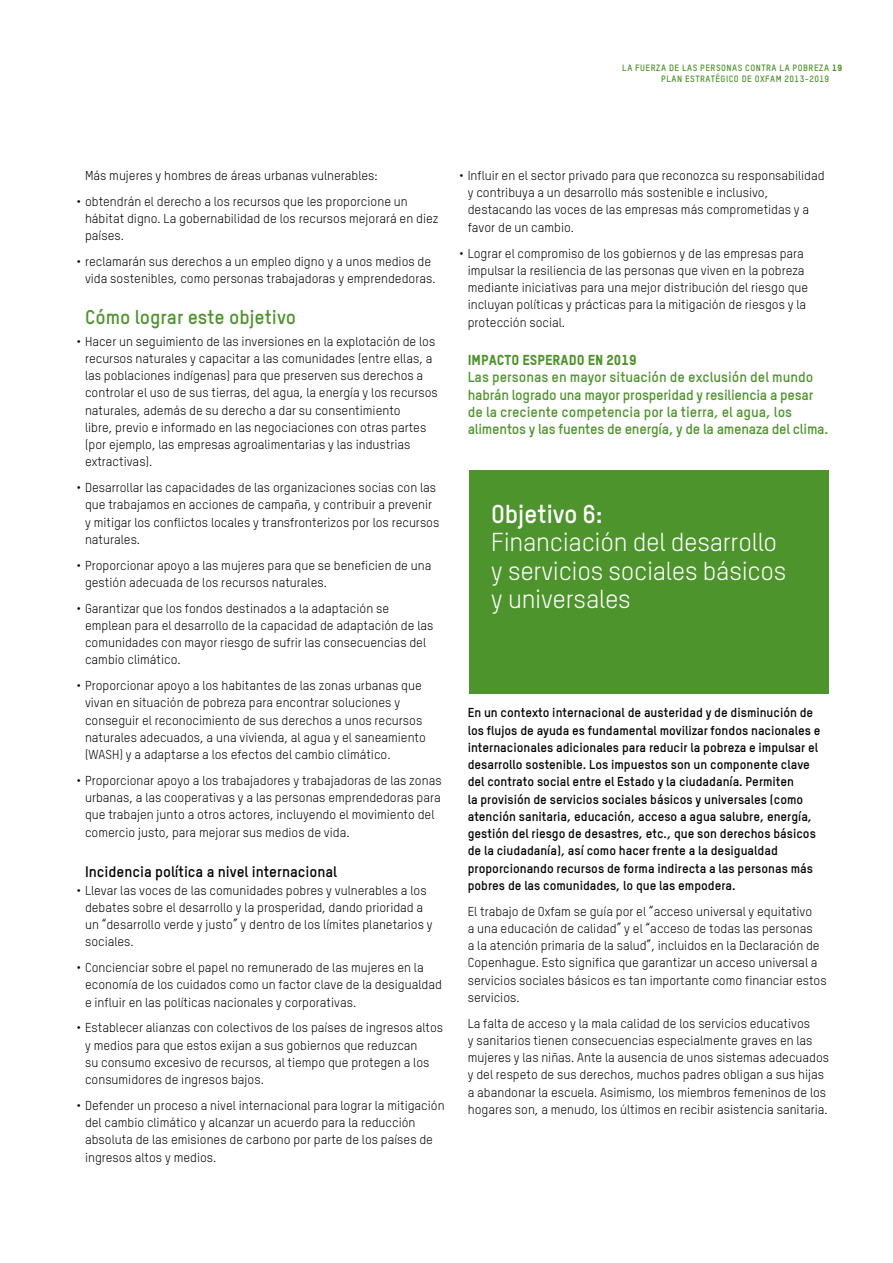
<style>
.page{position:relative;width:893px;height:1263px;background:#fff}
.page>*{position:absolute;margin:0;border:0;box-sizing:border-box;transform-origin:0 0}
.t1{font:25.5px/28.5px "Oxfam TSTARPRO";letter-spacing:-.01em;color:#fff}
.t2{font:700 25.5px "Oxfam TSTARPRO";letter-spacing:-.01em;color:#fff}
.t3{font:700 19.5px "Oxfam TSTARPRO";color:#4e942c}
.t4{font:700 15px "Oxfam TSTARPRO";color:#000}
.t5{font:700 14.25px/17.2px "Oxfam TSTARPRO";letter-spacing:-.015em;color:#4e942c}
.t6{font:14.25px "Oxfam TSTARPRO Headline";color:#4e942c}
.t7{font:12.75px/17.2px "Oxfam TSTARPRO";color:#000}
.t8{font:700 12.75px/17.2px "Oxfam TSTARPRO";color:#000}
.t9{font:700 9px/10.8px "Oxfam TSTARPRO";letter-spacing:.05em;color:#4e942c}
.s1{font-family:"Oxfam TSTARPRO Headline";font-weight:400}
</style>
<div class="page">
<div style="left:469px;top:471px;width:360px;height:223px;background:#4e942c"></div>
<p class="t9" style="left:661px;top:62px;width:182px;text-indent:-39px">LA FUERZA DE LAS PERSONAS CONTRA LA POBREZA <span class="s1">19<br></span>PLAN ESTRATÉGICO DE OXFAM 2013-2019</p>
<p class="t7" style="left:85px;top:167px;width:294px">Más mujeres y hombres de áreas urbanas vulnerables:</p>
<p class="t7" style="left:85px;top:192px;width:355px;text-indent:-9px">• obtendrán el derecho a los recursos que les proporcione un hábitat digno. La gobernabilidad de los recursos mejorará en diez países.</p>
<p class="t7" style="left:85px;top:253px;width:352px;text-indent:-9px">• reclamarán sus derechos a un empleo digno y a unos medios de vida sostenibles, como personas trabajadoras y emprendedoras.</p>
<h2 class="t3" style="left:85px;top:305px;width:213px">Cómo lograr este objetivo</h2>
<p class="t7" style="left:85px;top:332px;width:354px;text-indent:-9px">• Hacer un seguimiento de las inversiones en la explotación de los recursos naturales y capacitar a las comunidades (entre ellas, a las poblaciones indígenas) para que preserven sus derechos a controlar el uso de sus tierras, del agua, la energía y los recursos naturales, además de su derecho a dar su consentimiento<br>libre, previo e informado en las negociaciones con otras partes (por ejemplo, las empresas agroalimentarias y las industrias extractivas).</p>
<p class="t7" style="left:85px;top:479px;width:356px;text-indent:-9px">• Desarrollar las capacidades de las organizaciones socias con las que trabajamos en acciones de campaña, y contribuir a prevenir y mitigar los conflictos locales y transfronterizos por los recursos naturales.</p>
<p class="t7" style="left:85px;top:556px;width:348px;text-indent:-9px">• Proporcionar apoyo a las mujeres para que se beneficien de una gestión adecuada de los recursos naturales.</p>
<p class="t7" style="left:85px;top:599px;width:350px;text-indent:-9px">• Garantizar que los fondos destinados a la adaptación se emplean para el desarrollo de la capacidad de adaptación de las comunidades con mayor riesgo de sufrir las consecuencias del cambio climático.</p>
<p class="t7" style="left:85px;top:677px;width:342px;text-indent:-9px">• Proporcionar apoyo a los habitantes de las zonas urbanas que vivan en situación de pobreza para encontrar soluciones y conseguir el reconocimiento de sus derechos a unos recursos naturales adecuados, a una vivienda, al agua y el saneamiento (WASH) y a adaptarse a los efectos del cambio climático.</p>
<p class="t7" style="left:85px;top:771px;width:358px;text-indent:-9px">• Proporcionar apoyo a los trabajadores y trabajadoras de las zonas urbanas, a las cooperativas y a las personas emprendedoras para que trabajen junto a otros actores, incluyendo el movimiento del comercio justo, para mejorar sus medios de vida.</p>
<p class="t4" style="left:85px;top:862px;width:254px">Incidencia política a nivel internacional</p>
<p class="t7" style="left:85px;top:881px;width:349px;text-indent:-9px">• Llevar las voces de las comunidades pobres y vulnerables a los debates sobre el desarrollo y la prosperidad, dando prioridad a un “desarrollo verde y justo” y dentro de los límites planetarios y sociales.</p>
<p class="t7" style="left:85px;top:959px;width:358px;text-indent:-9px">• Concienciar sobre el papel no remunerado de las mujeres en la economía de los cuidados como un factor clave de la desigualdad e influir en las políticas nacionales y corporativas.</p>
<p class="t7" style="left:85px;top:1019px;width:360px;text-indent:-9px">• Establecer alianzas con colectivos de los países de ingresos altos y medios para que estos exijan a sus gobiernos que reduzcan<br>su consumo excesivo de recursos, al tiempo que protegen a los consumidores de ingresos bajos.</p>
<p class="t7" style="left:85px;top:1096px;width:361px;text-indent:-9px">• Defender un proceso a nivel internacional para lograr la mitigación del cambio climático y alcanzar un acuerdo para la reducción absoluta de las emisiones de carbono por parte de los países de ingresos altos y medios.</p>
<p class="t7" style="left:468px;top:167px;width:358px;text-indent:-9px">• Influir en el sector privado para que reconozca su responsabilidad y contribuya a un desarrollo más sostenible e inclusivo, destacando las voces de las empresas más comprometidas y a favor de un cambio.</p>
<p class="t7" style="left:468px;top:244px;width:342px;text-indent:-9px">• Lograr el compromiso de los gobiernos y de las empresas para impulsar la resiliencia de las personas que viven en la pobreza mediante iniciativas para una mejor distribución del riesgo que incluyan políticas y prácticas para la mitigación de riesgos y la protección social.</p>
<p class="t6" style="left:468px;top:351px;width:170px">IMPACTO ESPERADO EN 2019</p>
<p class="t5" style="left:468px;top:368px;width:362px">Las personas en mayor situación de exclusión del mundo habrán logrado una mayor prosperidad y resiliencia a pesar de la creciente competencia por la tierra, el agua, los alimentos y las fuentes de energía, y de la amenaza del clima.</p>
<h1 class="t2" style="left:491px;top:497px;width:113px">Objetivo 6:</h1>
<h1 class="t1" style="left:491px;top:527px;width:297px">Financiación del desarrollo y servicios sociales básicos y universales</h1>
<p class="t8" style="left:468px;top:704px;width:354px">En un contexto internacional de austeridad y de disminución de los flujos de ayuda es fundamental movilizar fondos nacionales e internacionales adicionales para reducir la pobreza e impulsar el desarrollo sostenible. Los impuestos son un componente clave del contrato social entre el Estado y la ciudadanía. Permiten<br>la provisión de servicios sociales básicos y universales (como atención sanitaria, educación, acceso a agua salubre, energía, gestión del riesgo de desastres, etc., que son derechos básicos de la ciudadanía), así como hacer frente a la desigualdad proporcionando recursos de forma indirecta a las personas más pobres de las comunidades, lo que las empodera.</p>
<p class="t7" style="left:468px;top:902px;width:360px">El trabajo de Oxfam se guía por el “acceso universal y equitativo<br>a una educación de calidad” y el “acceso de todas las personas<br>a la atención primaria de la salud”, incluidos en la Declaración de Copenhague. Esto significa que garantizar un acceso universal a servicios sociales básicos es tan importante como financiar estos servicios.</p>
<p class="t7" style="left:468px;top:1014px;width:363px">La falta de acceso y la mala calidad de los servicios educativos<br>y sanitarios tienen consecuencias especialmente graves en las mujeres y las niñas. Ante la ausencia de unos sistemas adecuados y del respeto de sus derechos, muchos padres obligan a sus hijas a abandonar la escuela. Asimismo, los miembros femeninos de los hogares son, a menudo, los últimos en recibir asistencia sanitaria.</p>
</div>
